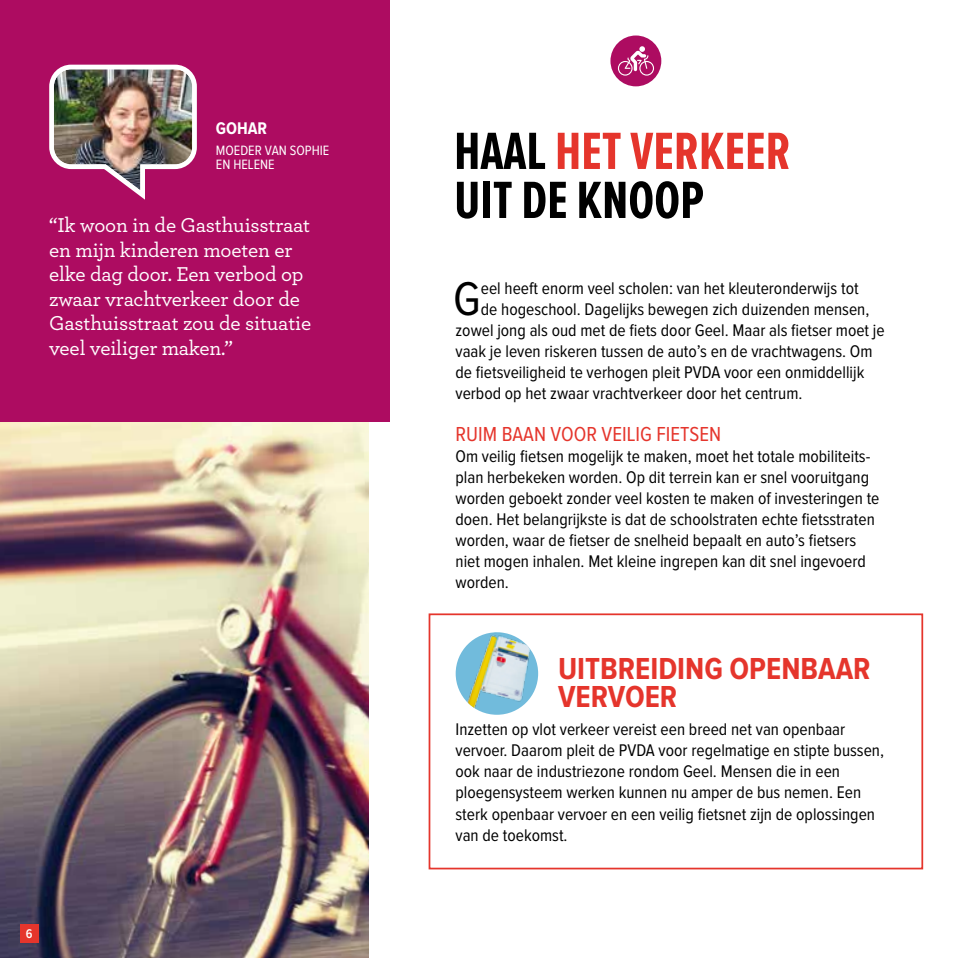
<style>
.page{position:relative;width:958px;height:958px;background:#fff}
.page>*{position:absolute;margin:0;border:0;box-sizing:border-box;transform-origin:0 0}
.t1{font:700 54.25px/49px "Proxima Nova Ex Cn";color:#000}
.t2{font:49px "Proxima Nova Cond";color:#000}
.t3{font:700 31.5px/28px "Proxima Nova Cond";color:#e5352c}
.t4{font:500 21px/24.5px "Archer Pro";letter-spacing:-.01em;color:#fff}
.t5{font:21px "Proxima Nova Cond";color:#e5352c}
.t6{font:17.5px/21px "Proxima Nova Cond";color:#000}
.t7{font:700 17.5px "Proxima Nova Cond";color:#fff}
.t8{font:14px "Proxima Nova Cond";color:#fff}
.t9{font:600 13.12px "Proxima Nova Cond";color:#fff}
.s1{color:#e5352c}
</style>
<div class="page">
<img style="left:0;top:421px;width:368px;height:536px">
<div style="left:428px;top:613px;width:495px;height:256px;border:2px solid #e5352c"></div>
<div style="left:0;top:0;width:389px;height:421px;background:#ad0c61"></div>
<div style="left:610px;top:35px;width:51px;height:51px;background:#ad0c61;border-radius:50%"></div>
<img style="left:49px;top:64px;width:148px;height:136px">
<svg style="left:618px;top:46px;width:36px;height:30px"></svg>
<img style="left:458px;top:632px;width:77px;height:82px">
<div style="left:20px;top:924px;width:19px;height:18px;background:#e5352c"></div>
<p class="t7" style="left:216px;top:118px;width:43px">GOHAR</p>
<p class="t8" style="left:216px;top:142px;width:18px">Moede</p>
<p class="t8" style="left:255px;top:142px;width:44px">r va n Soph</p>
<p class="t8" style="left:320px;top:142px;width:9px">ie</p>
<p class="t8" style="left:216px;top:156px;width:59px">en Helene</p>
<p class="t4" style="left:49px;top:212px;width:264px">“Ik woon in de Gasthuisstraat en mijn kinderen moeten er elke dag door. Een verbod op zwaar vrachtverkeer door de<br>Gasthuisstraat zou de situatie veel veiliger maken.”</p>
<p class="t9" style="left:26px;top:927px;width:8px">6</p>
<h1 class="t1" style="left:454px;top:129px;width:338px">HAAL <span class="s1">HET VERKEER<br></span>UIT DE KNOOP</h1>
<h2 class="t2" style="left:453px;top:272px;width:29px">G</h2>
<p class="t6" style="left:481px;top:278px;width:379px">eel heeft enorm veel scholen: van het kleuteronderwijs tot</p>
<p class="t6" style="left:481px;top:299px;width:390px">de hogeschool. Dagelijks bewegen zich duizenden mensen,</p>
<p class="t6" style="left:455px;top:320px;width:430px">zowel jong als oud met de fiets door Geel. Maar als fietser moet je</p>
<p class="t6" style="left:455px;top:341px;width:418px">vaak je leven riskeren tussen de auto’s en de vrachtwagens. Om</p>
<p class="t6" style="left:455px;top:362px;width:410px">de fietsveiligheid te verhogen pleit PVDA voor een onmiddellijk</p>
<p class="t6" style="left:455px;top:383px;width:348px">verbod op het zwaar vrachtverkeer door het centrum.</p>
<p class="t5" style="left:455px;top:422px;width:267px">Ruim baan voor veilig fietsen</p>
<p class="t6" style="left:455px;top:446px;width:425px">Om veilig fietsen mogelijk te maken, moet het totale mobiliteits&shy;plan herbekeken worden. Op dit terrein kan er snel vooruitgang worden geboekt zonder veel kosten te maken of investeringen te doen. Het belangrijkste is dat de schoolstraten echte fietsstraten worden, waar de fietser de snelheid bepaalt en auto’s fietsers niet mogen inhalen. Met kleine ingrepen kan dit snel ingevoerd worden.</p>
<h3 class="t3" style="left:558px;top:656px;width:279px">UITBREIDING OPENBAAR<br>VERVOER</h3>
<p class="t6" style="left:455px;top:719px;width:430px">Inzetten op vlot verkeer vereist een breed net van openbaar vervoer. Daarom pleit de PVDA voor regelmatige en stipte bussen, ook naar de industriezone rondom Geel. Mensen die in een ploegensysteem werken kunnen nu amper de bus nemen. Een sterk openbaar vervoer en een veilig fietsnet zijn de oplossingen van de toekomst.</p>
</div>
